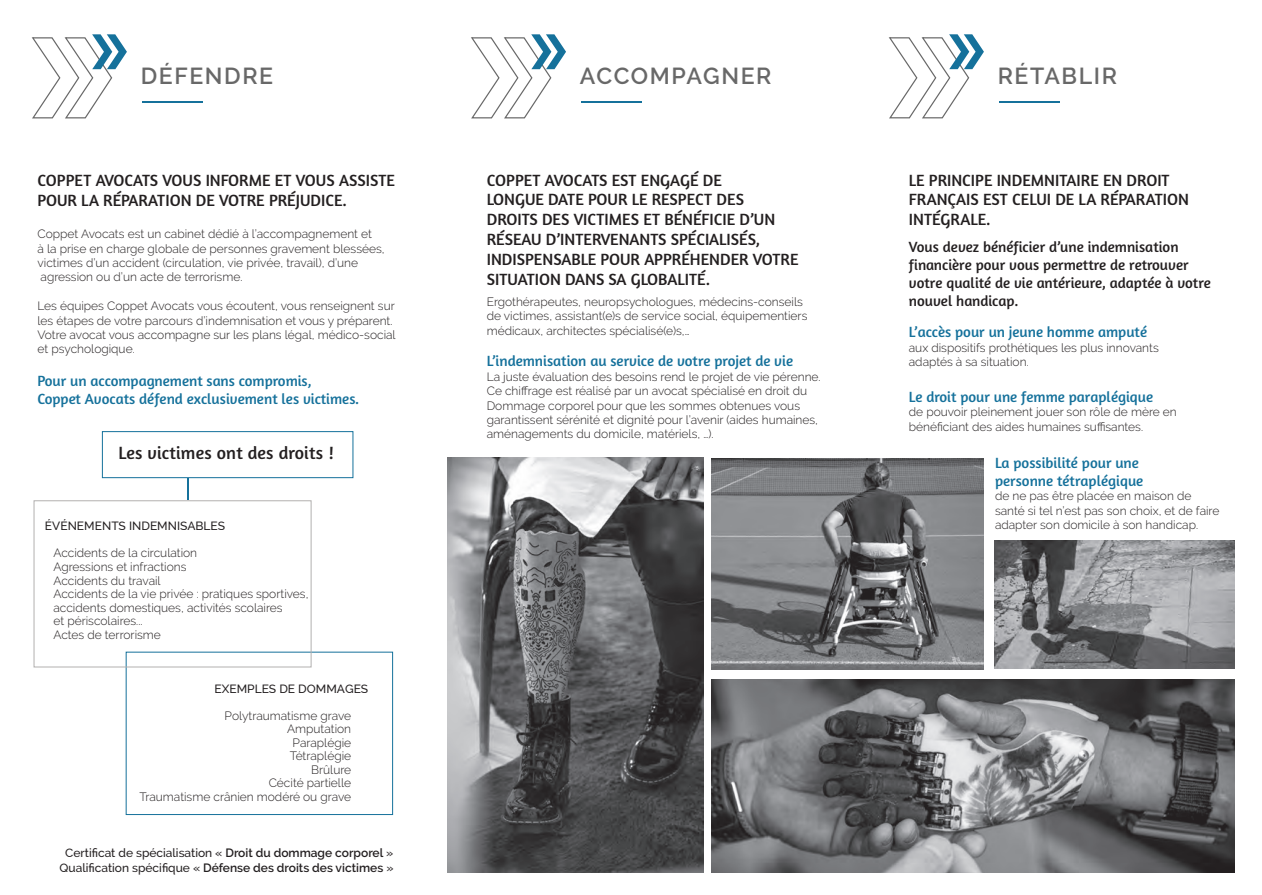
<style>
.page{position:relative;width:1262px;height:895px;background:#fff}
.page>*{position:absolute;margin:0;border:0;box-sizing:border-box;transform-origin:0 0}
.t1{font:600 23.1px "Raleway";letter-spacing:.07em;color:#686868}
.t2{font:18px "Amaranth";letter-spacing:.01em;color:#231f20}
.t3{font:16.5px/19.8px "Amaranth";color:#231f20}
.t4{font:15px/18px "Amaranth";color:#15719b}
.t5{font:15px/18px "Amaranth";color:#231f20}
.t6{font:300 12px/14.4px "Raleway";color:#231f20}
.t7{font:500 12px/15px "Raleway";color:#231f20;text-align:center}
.s1{font-weight:600}
</style>
<div class="page">
<img style="left:711px;top:458px;width:272px;height:211px">
<svg style="left:31px;top:34px;width:96px;height:85px"></svg>
<hr style="left:142px;top:102px;width:61px;height:1px;background:#15719b">
<svg style="left:471px;top:34px;width:95px;height:85px"></svg>
<hr style="left:581px;top:102px;width:61px;height:1px;background:#15719b">
<svg style="left:888px;top:34px;width:96px;height:85px"></svg>
<hr style="left:999px;top:102px;width:61px;height:1px;background:#15719b">
<img style="left:447px;top:457px;width:256px;height:415px">
<img style="left:711px;top:679px;width:523px;height:193px">
<div style="left:102px;top:431px;width:251px;height:47px;border:1px solid #15719b"></div>
<svg style="left:188px;top:478px;width:1px;height:21px"></svg>
<div style="left:34px;top:500px;width:277px;height:167px;border:1px solid #b2b0af"></div>
<img style="left:995px;top:540px;width:239px;height:128px">
<p class="t1" style="left:141px;top:63px;width:134px">DÉFENDRE</p>
<p class="t1" style="left:580px;top:62px;width:193px">ACCOMPAGNER</p>
<p class="t1" style="left:997px;top:62px;width:121px">RÉTABLIR</p>
<p class="t3" style="left:38px;top:170px;width:359px">COPPET AVOCATS VOUS INFORME ET VOUS ASSISTE<br>POUR LA RÉPARATION DE VOTRE PRÉJUDICE.</p>
<p class="t6" style="left:38px;top:226px;width:349px">Coppet Avocats est un cabinet dédié à l’accompagnement et<br>à la prise en charge globale de personnes gravement blessées, victimes d’un accident (circulation, vie privée, travail), d’une agression ou d’un acte de terrorisme.</p>
<p class="t6" style="left:38px;top:298px;width:360px">Les équipes Coppet Avocats vous écoutent, vous renseignent sur les étapes de votre parcours d’indemnisation et vous y préparent.<br>Votre avocat vous accompagne sur les plans légal, médico-social et psychologique.</p>
<p class="t4" style="left:38px;top:371px;width:323px">Pour un accompagnement sans compromis,<br>Coppet Avocats défend exclusivement les victimes.</p>
<p class="t2" style="left:118px;top:442px;width:217px">Les victimes ont des droits !</p>
<p class="t7" style="left:45px;top:518px;width:182px">ÉVÉNEMENTS INDEMNISABLES</p>
<p class="t6" style="left:53px;top:545px;width:145px">Accidents de la circulation</p>
<p class="t6" style="left:53px;top:559px;width:135px">Agressions et infractions</p>
<p class="t6" style="left:53px;top:572px;width:109px">Accidents du travail</p>
<p class="t6" style="left:53px;top:586px;width:257px;line-height:13.5px">Accidents de la vie privée : pratiques sportives, accidents domestiques, activités scolaires</p>
<p class="t6" style="left:53px;top:613px;width:91px">et périscolaires...</p>
<p class="t6" style="left:53px;top:626px;width:109px">Actes de terrorisme</p>
<p class="t7" style="left:214px;top:680px;width:155px">EXEMPLES DE DOMMAGES</p>
<p class="t6" style="left:225px;top:707px;width:128px">Polytraumatisme grave</p>
<p class="t6" style="left:287px;top:721px;width:66px">Amputation</p>
<p class="t6" style="left:290px;top:735px;width:63px;line-height:13.5px">Paraplégie<br>Tétraplégie</p>
<p class="t6" style="left:311px;top:761px;width:42px">Brûlure</p>
<p class="t6" style="left:269px;top:775px;width:84px">Cécité partielle</p>
<p class="t6" style="left:139px;top:788px;width:213px">Traumatisme crânien modéré ou grave</p>
<p class="t7" style="left:60px;top:844px;width:335px">Certificat de spécialisation « <span class="s1">Droit du dommage corporel</span> »<br>Qualification spécifique « <span class="s1">Défense des droits des victimes</span> »</p>
<p class="t3" style="left:487px;top:170px;width:237px">COPPET AVOCATS EST ENGAGÉ DE</p>
<p class="t3" style="left:487px;top:189px;width:259px">LONGUE DATE POUR LE RESPECT DES</p>
<p class="t3" style="left:487px;top:209px;width:290px">DROITS DES VICTIMES ET BÉNÉFICIE D’UN<br>RÉSEAU D’INTERVENANTS SPÉCIALISÉS,</p>
<p class="t3" style="left:487px;top:249px;width:313px">INDISPENSABLE POUR APPRÉHENDER VOTRE<br>SITUATION DANS SA GLOBALITÉ.</p>
<p class="t6" style="left:487px;top:294px;width:322px">Ergothérapeutes, neuropsychologues, médecins-conseils de victimes, assistant(e)s de service social, équipementiers médicaux, architectes spécialisé(e)s,…</p>
<p class="t6" style="left:487px;top:369px;width:335px">La juste évaluation des besoins rend le projet de vie pérenne.<br>Ce chiffrage est réalisé par un avocat spécialisé en droit du Dommage corporel pour que les sommes obtenues vous garantissent sérénité et dignité pour l’avenir (aides humaines, aménagements du domicile, matériels, …).</p>
<p class="t4" style="left:487px;top:351px;width:308px">L’indemnisation au service de votre projet de vie</p>
<p class="t3" style="left:909px;top:170px;width:262px">LE PRINCIPE INDEMNITAIRE EN DROIT</p>
<p class="t3" style="left:909px;top:189px;width:282px">FRANÇAIS EST CELUI DE LA RÉPARATION</p>
<p class="t3" style="left:909px;top:209px;width:83px">INTÉGRALE.</p>
<p class="t5" style="left:909px;top:238px;width:281px">Vous devez bénéficier d’une indemnisation financière pour vous permettre de retrouver</p>
<p class="t5" style="left:909px;top:274px;width:304px">votre qualité de vie antérieure, adaptée à votre nouvel handicap.</p>
<p class="t4" style="left:909px;top:323px;width:240px">L’accès pour un jeune homme amputé</p>
<p class="t6" style="left:909px;top:340px;width:251px">aux dispositifs prothétiques les plus innovants</p>
<p class="t6" style="left:909px;top:354px;width:121px">adaptés à sa situation.</p>
<p class="t4" style="left:909px;top:387px;width:246px">Le droit pour une femme paraplégique</p>
<p class="t6" style="left:909px;top:405px;width:269px">de pouvoir pleinement jouer son rôle de mère en</p>
<p class="t6" style="left:909px;top:419px;width:236px">bénéficiant des aides humaines suffisantes.</p>
<p class="t4" style="left:995px;top:453px;width:145px">La possibilité pour une</p>
<p class="t4" style="left:995px;top:471px;width:150px">personne tétraplégique</p>
<p class="t6" style="left:995px;top:488px;width:226px">de ne pas être placée en maison de santé si tel n’est pas son choix, et de faire adapter son domicile à son handicap.</p>
</div>
